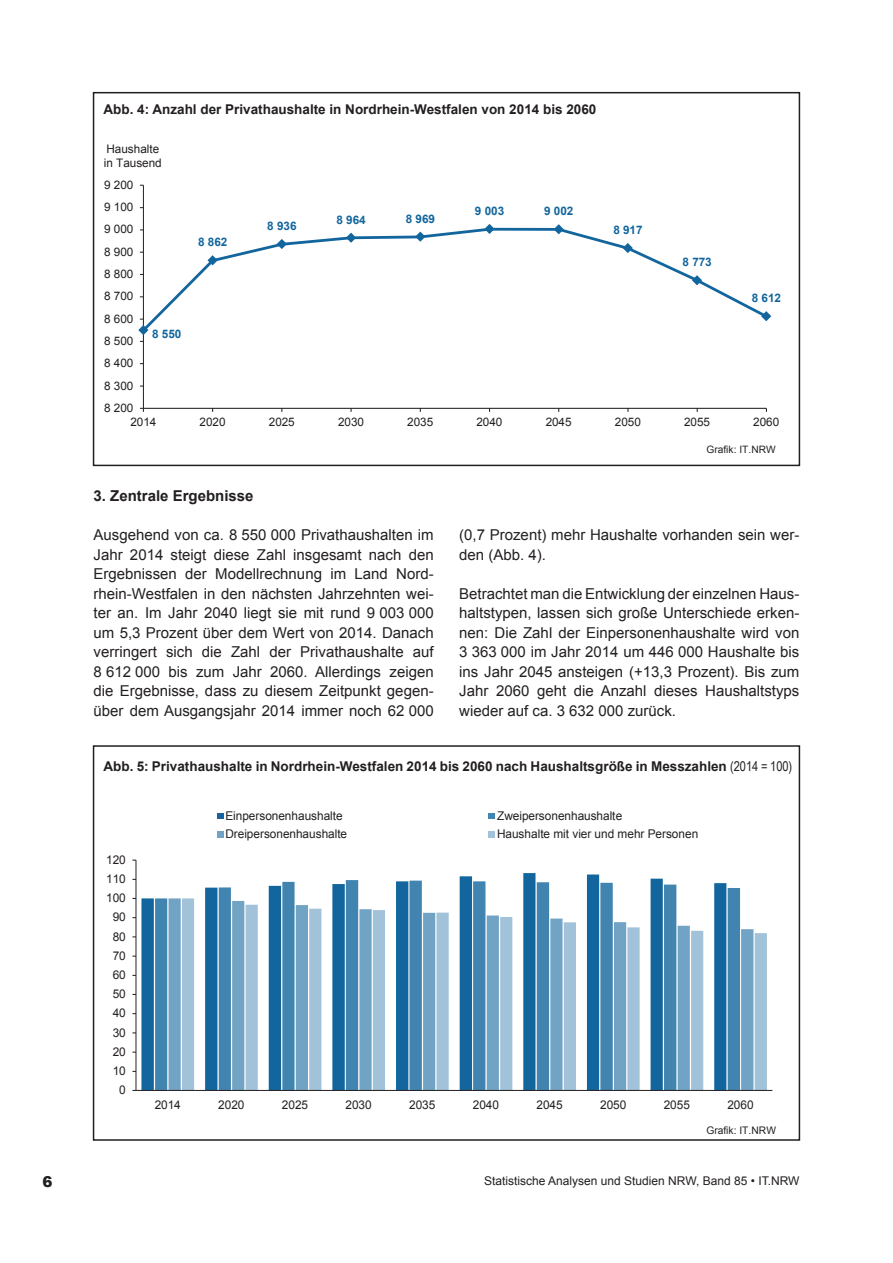
<style>
.page{position:relative;width:893px;height:1263px;background:#fff}
.page>*{position:absolute;margin:0;border:0;box-sizing:border-box;transform-origin:0 0}
.t1{font:15px/19.5px "Arial";color:#231f20;text-align:justify}
.t2{font:700 15px "Arial";color:#231f20}
.t3{font:900 15px "Arial";color:#231f20}
.t4{font:700 13.5px "Arial";color:#231f20}
.t5{font:12px "Arial";letter-spacing:-.005em;color:#231f20}
.t6{font:11.7px/13.4px "Arial";letter-spacing:-.005em;color:#231f20}
.t7{font:700 11.7px "Arial";letter-spacing:-.005em;color:#13669d}
.t8{font:10.5px "Arial";color:#231f20}
.t9{font:10.2px "Arial";color:#231f20}
.s1{font-family:"Arial Narrow";font-weight:400}
</style>
<div class="page">
<hr style="left:143px;top:185px;width:1px;height:223px;background:#231f20">
<hr style="left:143px;top:408px;width:623px;height:1px;background:#231f20">
<svg style="left:143px;top:226px;width:624px;height:105px"></svg>
<svg style="left:138px;top:319px;width:10px;height:16px"></svg>
<svg style="left:207px;top:255px;width:11px;height:10px"></svg>
<svg style="left:277px;top:239px;width:10px;height:10px"></svg>
<svg style="left:346px;top:233px;width:10px;height:10px"></svg>
<svg style="left:415px;top:232px;width:10px;height:10px"></svg>
<svg style="left:484px;top:224px;width:11px;height:10px"></svg>
<svg style="left:554px;top:224px;width:10px;height:10px"></svg>
<svg style="left:623px;top:243px;width:10px;height:10px"></svg>
<svg style="left:692px;top:275px;width:10px;height:10px"></svg>
<svg style="left:761px;top:311px;width:10px;height:10px"></svg>
<div style="left:93px;top:92px;width:707px;height:374px;border:2px solid #231f20"></div>
<svg style="left:141px;top:873px;width:522px;height:217px"></svg>
<svg style="left:155px;top:880px;width:585px;height:210px"></svg>
<svg style="left:169px;top:898px;width:13px;height:192px;background:#7fabc9"></svg>
<svg style="left:182px;top:898px;width:585px;height:192px"></svg>
<hr style="left:136px;top:860px;width:1px;height:230px;background:#231f20">
<hr style="left:136px;top:1090px;width:636px;height:1px;background:#231f20">
<svg style="left:217px;top:813px;width:6px;height:6px"></svg>
<svg style="left:489px;top:813px;width:6px;height:6px"></svg>
<svg style="left:217px;top:831px;width:6px;height:6px"></svg>
<svg style="left:489px;top:831px;width:6px;height:6px"></svg>
<div style="left:93px;top:745px;width:707px;height:396px;border:2px solid #231f20"></div>
<p class="t4" style="left:103px;top:100px;width:494px">Abb. 4: Anzahl der Privathaushalte in Nordrhein-Westfalen von 2014 bis 2060</p>
<p class="t6" style="left:104px;top:143px;width:59px">Haushalte in Tausend</p>
<p class="t6" style="left:104px;top:178px;width:31px">9 200</p>
<p class="t6" style="left:104px;top:200px;width:31px">9 100</p>
<p class="t6" style="left:104px;top:223px;width:31px">9 000</p>
<p class="t6" style="left:104px;top:245px;width:31px">8 900</p>
<p class="t6" style="left:104px;top:267px;width:31px">8 800</p>
<p class="t6" style="left:104px;top:290px;width:31px">8 700</p>
<p class="t6" style="left:104px;top:312px;width:31px">8 600</p>
<p class="t6" style="left:104px;top:334px;width:31px">8 500</p>
<p class="t6" style="left:104px;top:357px;width:31px">8 400</p>
<p class="t6" style="left:104px;top:379px;width:31px">8 300</p>
<p class="t6" style="left:104px;top:401px;width:31px">8 200</p>
<p class="t7" style="left:198px;top:234px;width:31px">8 862</p>
<p class="t7" style="left:152px;top:326px;width:31px">8 550</p>
<p class="t7" style="left:267px;top:218px;width:31px">8 936</p>
<p class="t7" style="left:336px;top:212px;width:31px">8 964</p>
<p class="t7" style="left:406px;top:211px;width:31px">8 969</p>
<p class="t7" style="left:475px;top:203px;width:31px">9 003</p>
<p class="t7" style="left:544px;top:203px;width:31px">9 002</p>
<p class="t7" style="left:613px;top:222px;width:31px">8 917</p>
<p class="t7" style="left:682px;top:254px;width:31px">8 773</p>
<p class="t7" style="left:752px;top:290px;width:31px">8 612</p>
<p class="t6" style="left:130px;top:415px;width:27px">2014</p>
<p class="t6" style="left:200px;top:415px;width:27px">2020</p>
<p class="t6" style="left:269px;top:415px;width:27px">2025</p>
<p class="t6" style="left:338px;top:415px;width:27px">2030</p>
<p class="t6" style="left:407px;top:415px;width:27px">2035</p>
<p class="t6" style="left:476px;top:415px;width:27px">2040</p>
<p class="t6" style="left:546px;top:415px;width:27px">2045</p>
<p class="t6" style="left:615px;top:415px;width:27px">2050</p>
<p class="t6" style="left:684px;top:415px;width:27px">2055</p>
<p class="t6" style="left:753px;top:415px;width:27px">2060</p>
<p class="t9" style="left:707px;top:442px;width:71px">Grafik: IT.NRW</p>
<p class="t2" style="left:94px;top:486px;width:162px">3. Zentrale Ergebnisse</p>
<p class="t1" style="left:94px;top:525px;width:342px">Ausgehend von ca. 8 550 000 Privathaushalten im Jahr 2014 steigt diese Zahl insgesamt nach den Ergebnissen der Modellrechnung im Land Nord&shy;rhein-Westfalen in den nächsten Jahrzehnten wei&shy;ter an. Im Jahr 2040 liegt sie mit rund 9 003 000 um 5,3 Prozent über dem Wert von 2014. Danach verringert sich die Zahl der Privathaushalte auf 8 612 000 bis zum Jahr 2060. Allerdings zeigen die Ergebnisse, dass zu diesem Zeitpunkt gegen&shy;über dem Ausgangsjahr 2014 immer noch 62 000</p>
<p class="t1" style="left:459px;top:525px;width:342px">(0,7 Prozent) mehr Haushalte vorhanden sein wer&shy;den (Abb. 4).</p>
<p class="t1" style="left:459px;top:584px;width:342px">Betrachtet man die Entwicklung der einzelnen Haus&shy;haltstypen, lassen sich große Unterschiede erken&shy;nen: Die Zahl der Einpersonenhaushalte wird von 3 363 000 im Jahr 2014 um 446 000 Haushalte bis ins Jahr 2045 ansteigen (+13,3 Prozent). Bis zum Jahr 2060 geht die Anzahl dieses Haushaltstyps wieder auf ca. 3 632 000 zurück.</p>
<p class="t4" style="left:103px;top:757px;width:690px">Abb. 5: Privathaushalte in Nordrhein-Westfalen 2014 bis 2060 nach Haushaltsgröße in Messzahlen <span class="s1">(2014 = 100)</span></p>
<p class="t5" style="left:106px;top:852px;width:21px">120</p>
<p class="t5" style="left:106px;top:871px;width:21px">110</p>
<p class="t5" style="left:106px;top:890px;width:21px">100</p>
<p class="t5" style="left:113px;top:909px;width:15px">90</p>
<p class="t5" style="left:113px;top:928px;width:15px">80</p>
<p class="t5" style="left:113px;top:948px;width:15px">70</p>
<p class="t5" style="left:113px;top:967px;width:15px">60</p>
<p class="t5" style="left:113px;top:986px;width:15px">50</p>
<p class="t5" style="left:113px;top:1005px;width:15px">40</p>
<p class="t5" style="left:113px;top:1024px;width:15px">30</p>
<p class="t5" style="left:113px;top:1044px;width:15px">20</p>
<p class="t5" style="left:113px;top:1063px;width:15px">10</p>
<p class="t5" style="left:119px;top:1082px;width:8px">0</p>
<p class="t5" style="left:225px;top:808px;width:119px">Einpersonenhaushalte</p>
<p class="t5" style="left:497px;top:808px;width:127px">Zweipersonenhaushalte</p>
<p class="t5" style="left:225px;top:826px;width:123px">Dreipersonenhaushalte</p>
<p class="t5" style="left:497px;top:826px;width:203px">Haushalte mit vier und mehr Personen</p>
<p class="t5" style="left:155px;top:1096px;width:28px">2014</p>
<p class="t5" style="left:218px;top:1096px;width:28px">2020</p>
<p class="t5" style="left:282px;top:1096px;width:28px">2025</p>
<p class="t5" style="left:346px;top:1096px;width:28px">2030</p>
<p class="t5" style="left:409px;top:1096px;width:28px">2035</p>
<p class="t5" style="left:473px;top:1096px;width:28px">2040</p>
<p class="t5" style="left:536px;top:1096px;width:28px">2045</p>
<p class="t5" style="left:600px;top:1096px;width:28px">2050</p>
<p class="t5" style="left:664px;top:1096px;width:28px">2055</p>
<p class="t5" style="left:727px;top:1096px;width:28px">2060</p>
<p class="t8" style="left:706px;top:1123px;width:71px">Grafik: IT.NRW</p>
<p class="t3" style="left:43px;top:1171px;width:12px">6</p>
<p class="t5" style="left:484px;top:1173px;width:317px">Statistische Analysen und Studien NRW, Band 85 • IT.NRW</p>
</div>
